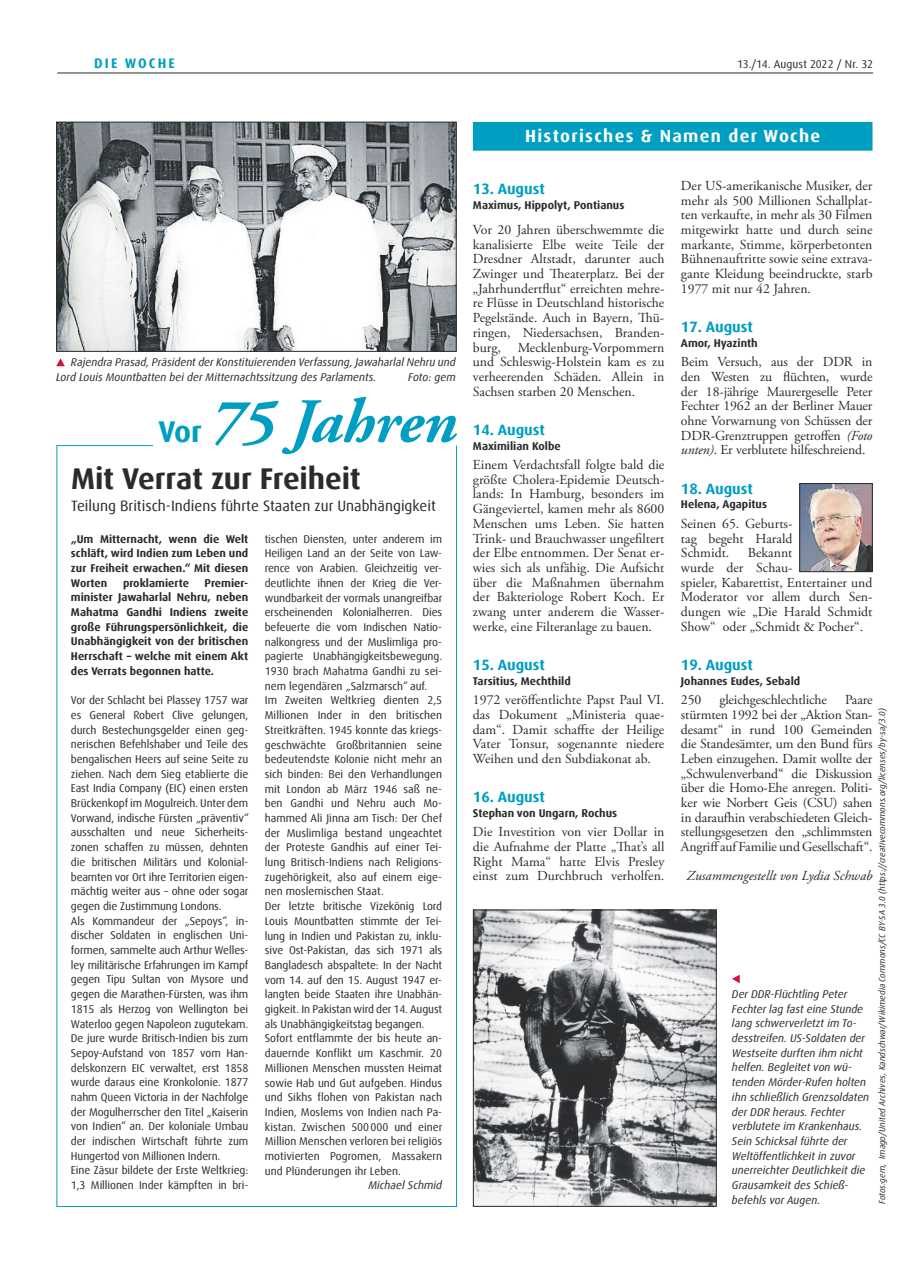
<style>
.page{position:relative;width:908px;height:1276px;background:#fff}
.page>*{position:absolute;margin:0;border:0;box-sizing:border-box;transform-origin:0 0}
.t1{font:italic 700 62.5px "Adobe Garamond Pro";color:#009fc1}
.t2{font:700 30px "Dax Offc Pro";letter-spacing:-.005em;color:#2a2b2c}
.t3{font:700 17.5px "Dax Offc Pro";letter-spacing:.075em;color:#fff}
.t4{font:700 15px "Dax Offc Pro";color:#009fc1}
.t5{font:15px "Dax Offc Pro";color:#2a2b2c}
.t6{font:13.75px/14.6px "Adobe Garamond Pro";color:#2a2b2c;text-align:justify}
.t7{font:italic 13.75px "Adobe Garamond Pro";color:#2a2b2c}
.t8{font:700 13.75px "Dax Offc Pro";letter-spacing:.15em;color:#009fc1}
.t9{font:11.25px/14.8px "Dax Offc Pro";letter-spacing:-.01em;color:#2a2b2c}
.t10{font:italic 11.25px/14.8px "Dax Offc Pro";color:#2a2b2c}
.t11{font:700 11.25px/14.8px "Dax Offc Pro";color:#2a2b2c;text-align:justify}
.t12{font:italic 8.75px "Dax Offc Pro";color:#2a2b2c}
.s1{font-family:"Dax Offc Pro";font-style:normal;font-size:30px}
.s2{font-style:italic}
</style>
<div class="page">
<svg style="left:56px;top:445px;width:401px;height:762px"></svg>
<img style="left:58px;top:124px;width:396px;height:225px">
<div style="left:56px;top:122px;width:400px;height:229px;border:1px solid #2a2b2c"></div>
<div style="left:472px;top:122px;width:400px;height:29px;background:#009fc1"></div>
<svg style="left:56px;top:358px;width:9px;height:8px"></svg>
<hr style="left:57px;top:73px;width:815px;height:1px;background:#2a2b2c">
<img style="left:475px;top:912px;width:239px;height:292px">
<div style="left:473px;top:910px;width:243px;height:296px;border:1px solid #2a2b2c"></div>
<svg style="left:732px;top:975px;width:7px;height:8px"></svg>
<img style="left:801px;top:485px;width:69px;height:85px">
<div style="left:799px;top:483px;width:73px;height:89px;border:1px solid #2a2b2c"></div>
<p class="t8" style="left:94px;top:54px;width:82px">DIE WOCHE</p>
<p class="t9" style="left:737px;top:56px;width:137px">13./14. August 2022 / Nr. 32</p>
<p class="t10" style="left:56px;top:355px;width:401px;text-indent:15px">Rajendra Prasad, Präsident der Konstituierenden Verfassung, Jawaharlal Nehru und<br>Lord Louis Mountbatten bei der Mitternachtssitzung des Parlaments.</p>
<p class="t10" style="left:408px;top:370px;width:49px">Foto: gem</p>
<h1 class="t1" style="left:158px;top:386px;width:300px"><span class="s1">Vor</span> 75 Jahren</h1>
<h2 class="t2" style="left:71px;top:459px;width:291px">Mit Verrat zur Freiheit</h2>
<h3 class="t5" style="left:71px;top:496px;width:366px">Teilung Britisch-Indiens führte Staaten zur Unabhängigkeit</h3>
<p class="t11" style="left:71px;top:531px;width:179px">„Um Mitternacht, wenn die Welt schläft, wird Indien zum Leben und zur Freiheit erwachen.“ Mit diesen Worten</p>
<p class="t11" style="left:123px;top:575px;width:67px">proklamierte</p>
<p class="t11" style="left:71px;top:575px;width:179px;text-indent:134px">Premier&shy;minister Jawaharlal Nehru, neben Mahatma Gandhi Indiens zweite große Führungspersönlichkeit, die Unabhängigkeit von der britischen Herrschaft – welche mit einem Akt des Verrats begonnen hatte.</p>
<p class="t9" style="left:71px;top:693px;width:180px">Vor der Schlacht bei Plassey 1757 war es General Robert Clive gelungen, durch Bestechungsgelder einen geg&shy;nerischen Befehlshaber und Teile des bengalischen Heers auf seine Seite zu ziehen. Nach dem Sieg etablierte die East India Company (EIC) einen ersten Brückenkopf im Mogulreich. Unter dem Vorwand, indische Fürsten „präventiv“ ausschalten und neue Sicherheits&shy;zonen schaffen zu müssen, dehnten die britischen Militärs und Kolonial&shy;beamten vor Ort ihre Territorien eigen&shy;mächtig weiter aus – ohne oder sogar gegen die Zustimmung Londons.<br>Als Kommandeur der „Sepoys“, in&shy;discher Soldaten in englischen Uni&shy;formen, sammelte auch Arthur Welles&shy;ley militärische Erfahrungen im Kampf gegen Tipu Sultan von Mysore und gegen die Marathen-Fürsten, was ihm 1815 als Herzog von Wellington bei Waterloo gegen Napoleon zugutekam.<br>De jure wurde Britisch-Indien bis zum Sepoy-Aufstand von 1857 vom Han&shy;delskonzern EIC verwaltet, erst 1858 wurde daraus eine Kronkolonie. 1877 nahm Queen Victoria in der Nachfolge der Mogulherrscher den Titel „Kaiserin von Indien“ an. Der koloniale Umbau der indischen Wirtschaft führte zum Hungertod von Millionen Indern.<br>Eine Zäsur bildete der Erste Weltkrieg:<br>1,3 Millionen Inder kämpften in bri-</p>
<p class="t9" style="left:265px;top:531px;width:179px">tischen Diensten, unter anderem im Heiligen Land an der Seite von Law&shy;rence von Arabien. Gleichzeitig ver&shy;deutlichte ihnen der Krieg die Ver&shy;wundbarkeit der vormals unangreifbar erscheinenden Kolonialherren. Dies befeuerte die vom Indischen Natio&shy;nalkongress und der Muslimliga pro&shy;pagierte Unabhängigkeitsbewegung.<br>1930 brach Mahatma Gandhi zu sei&shy;nem legendären „Salzmarsch“ auf.<br>Im Zweiten Weltkrieg dienten 2,5<br>Millionen Inder in den britischen Streitkräften. 1945 konnte das kriegs&shy;geschwächte Großbritannien seine bedeutendste Kolonie nicht mehr an sich binden: Bei den Verhandlungen mit London ab März 1946 saß ne&shy;ben Gandhi und Nehru auch Mo&shy;hammed Ali Jinna am Tisch: Der Chef der Muslimliga bestand ungeachtet der Proteste Gandhis auf einer Tei&shy;lung Britisch-Indiens nach Religions&shy;zugehörigkeit, also auf einem eige&shy;nen moslemischen Staat.<br>Der letzte britische Vizekönig Lord Louis Mountbatten stimmte der Tei&shy;lung in Indien und Pakistan zu, inklu&shy;sive Ost-Pakistan, das sich 1971 als Bangladesch abspaltete: In der Nacht vom 14. auf den 15. August 1947 er&shy;langten beide Staaten ihre Unabhän&shy;gigkeit. In Pakistan wird der 14. August als Unabhängigkeitstag begangen.<br>Sofort entflammte der bis heute an&shy;dauernde Konflikt um Kaschmir. 20<br>Millionen Menschen mussten Heimat sowie Hab und Gut aufgeben. Hindus und Sikhs flohen von Pakistan nach Indien, Moslems von Indien nach Pa&shy;kistan. Zwischen 500000 und einer Million Menschen verloren bei religiös motivierten Pogromen, Massakern und Plünderungen ihr Leben.</p>
<p class="t10" style="left:368px;top:1178px;width:75px">Michael Schmid</p>
<h3 class="t3" style="left:525px;top:124px;width:297px">Historisches &amp; Namen der Woche</h3>
<h3 class="t4" style="left:472px;top:179px;width:73px">13. August</h3>
<p class="t11" style="left:472px;top:197px;width:153px">Maximus, Hippolyt, Pontianus</p>
<p class="t6" style="left:472px;top:223px;width:193px">Vor 20 Jahren überschwemmte die kanalisierte Elbe weite Teile der Dresdner Altstadt, darunter auch Zwinger und Theaterplatz. Bei der „Jahrhundertflut“ erreichten mehre&shy;re Flüsse in Deutschland historische Pegelstände. Auch in Bayern, Thü&shy;ringen, Niedersachsen, Branden&shy;burg, Mecklenburg-Vorpommern und Schleswig-Holstein kam es zu verheerenden Schäden. Allein in Sachsen starben 20 Menschen.</p>
<h3 class="t4" style="left:472px;top:420px;width:73px">14. August</h3>
<p class="t11" style="left:472px;top:438px;width:89px">Maximilian Kolbe</p>
<p class="t6" style="left:472px;top:458px;width:193px">Einem Verdachtsfall folgte bald die größte Cholera-Epidemie Deutsch&shy;lands: In Hamburg, besonders im Gängeviertel, kamen mehr als 8600<br>Menschen ums Leben. Sie hatten Trink- und Brauchwasser ungefiltert der Elbe entnommen. Der Senat er&shy;wies sich als unfähig. Die Aufsicht über die Maßnahmen übernahm der Bakteriologe Robert Koch. Er zwang unter anderem die Wasser&shy;werke, eine Filteranlage zu bauen.</p>
<h3 class="t4" style="left:472px;top:655px;width:73px">15. August</h3>
<p class="t11" style="left:472px;top:673px;width:99px">Tarsitius, Mechthild</p>
<p class="t6" style="left:472px;top:693px;width:193px">1972 veröffentlichte Papst Paul VI. das Dokument „Ministeria quae&shy;dam“. Damit schaffte der Heilige Vater Tonsur, sogenannte niedere Weihen und den Subdiakonat ab.</p>
<h3 class="t4" style="left:472px;top:787px;width:73px">16. August</h3>
<p class="t11" style="left:472px;top:805px;width:146px">Stephan von Ungarn, Rochus</p>
<p class="t6" style="left:472px;top:825px;width:193px">Die Investition von vier Dollar in die Aufnahme der Platte „That’s all Right Mama“ hatte Elvis Presley einst zum Durchbruch verholfen.</p>
<p class="t6" style="left:680px;top:179px;width:193px">Der US-amerikanische Musiker, der mehr als 500 Millionen Schallplat&shy;ten verkaufte, in mehr als 30 Filmen mitgewirkt hatte und durch seine markante, Stimme, körperbetonten Bühnenauftritte sowie seine extrava&shy;gante Kleidung beeindruckte, starb 1977 mit nur 42 Jahren.</p>
<h3 class="t4" style="left:680px;top:317px;width:73px">17. August</h3>
<p class="t11" style="left:680px;top:335px;width:78px">Amor, Hyazinth</p>
<p class="t6" style="left:680px;top:355px;width:193px">Beim Versuch, aus der DDR in den Westen zu flüchten, wurde der 18-jährige Maurergeselle Peter Fechter 1962 an der Berliner Mauer ohne Vorwarnung von Schüssen der DDR-Grenztruppen getroffen <span class="s2">(Foto unten)</span>. Er verblutete hilfeschreiend.</p>
<h3 class="t4" style="left:680px;top:479px;width:73px">18. August</h3>
<p class="t11" style="left:680px;top:497px;width:88px">Helena, Agapitus</p>
<p class="t6" style="left:680px;top:516px;width:113px">Seinen 65. Geburts&shy;tag begeht Harald Schmidt.</p>
<p class="t6" style="left:680px;top:546px;width:193px;text-align:left;text-indent:67px">Bekannt<br>wurde der Schau-<br>spieler, Kabarettist, Entertainer und<br>Moderator vor allem durch Sen&shy;dungen wie „Die Harald Schmidt<br>Show“ oder „Schmidt &amp; Pocher“.</p>
<h3 class="t4" style="left:680px;top:655px;width:73px">19. August</h3>
<p class="t11" style="left:680px;top:673px;width:121px">Johannes Eudes, Sebald</p>
<p class="t6" style="left:680px;top:693px;width:22px">250</p>
<p class="t6" style="left:719px;top:693px;width:109px">gleichgeschlechtliche</p>
<p class="t6" style="left:680px;top:693px;width:193px;text-indent:164px">Paare stürmten 1992 bei der „Aktion Stan&shy;desamt“ in rund 100 Gemeinden die Standesämter, um den Bund fürs Leben einzugehen. Damit wollte der „Schwulenverband“ die Diskussion über die Homo-Ehe anregen. Politi&shy;ker wie Norbert Geis (CSU) sahen in daraufhin verabschiedeten Gleich&shy;stellungsgesetzen den „schlimmsten Angriff auf Familie und Gesellschaft“.</p>
<p class="t7" style="left:686px;top:868px;width:187px">Zusammengestellt von Lydia Schwab</p>
<p class="t12" style="left:876px;top:1204px;width:498px;rotate:-90deg">Fotos:gem, Imago/United Archives, Kandschwar/Wikimedia Commons/CC BY-SA 3.0 (https://creativecommons.org/licenses/by-sa/3.0)</p>
<p class="t10" style="left:731px;top:986px;width:139px">Der DDR-Flüchtling Peter<br>Fechter lag fast eine Stunde lang schwerverletzt im To&shy;desstreifen. US-Soldaten der<br>Westseite durften ihm nicht helfen. Begleitet von wü&shy;tenden Mörder-Rufen holten ihn schließlich Grenzsoldaten der DDR heraus. Fechter verblutete im Krankenhaus.<br>Sein Schicksal führte der<br>Weltöffentlichkeit in zuvor unerreichter Deutlichkeit die<br>Grausamkeit des Schieß&shy;befehls vor Augen.</p>
</div>
